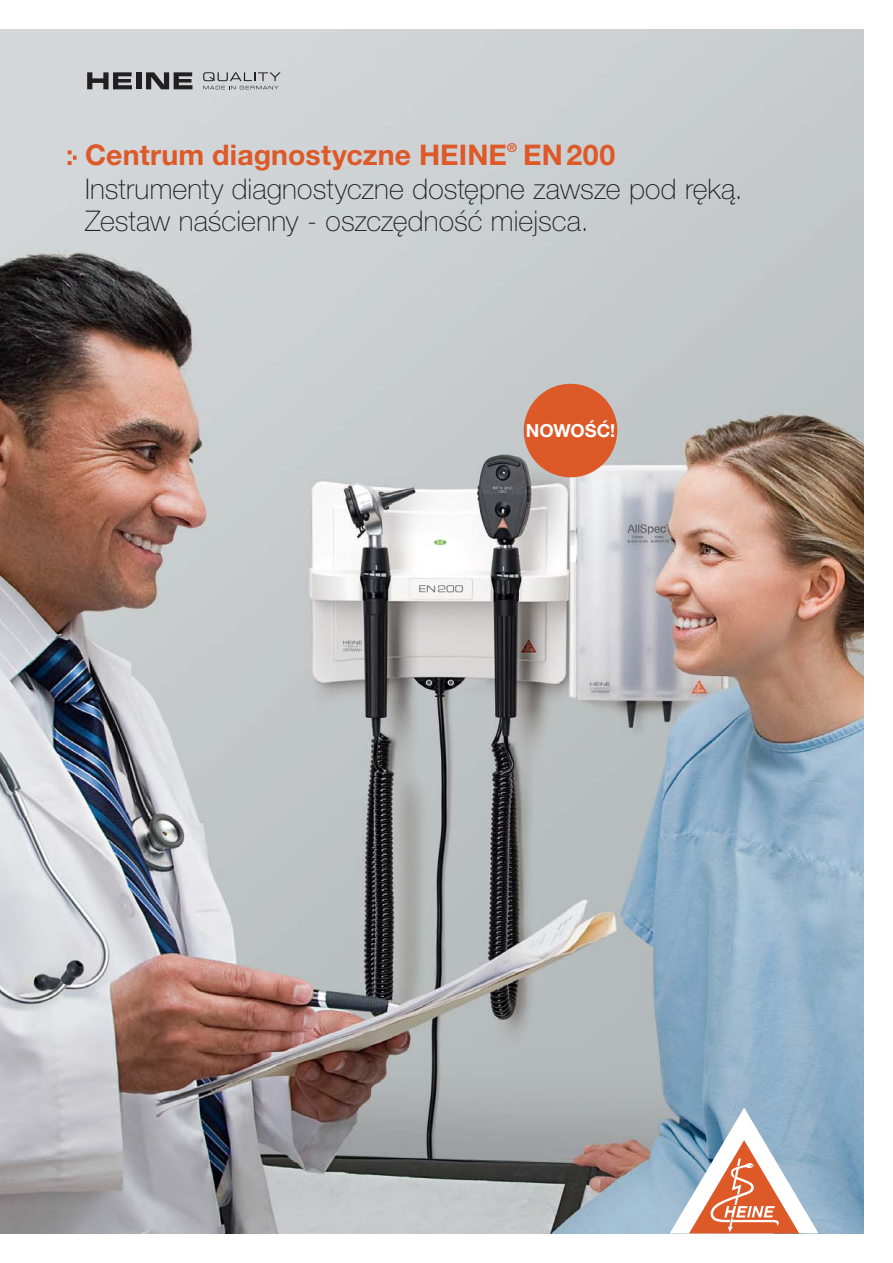
<style>
.page{position:relative;width:893px;height:1263px;background:#fff}
.page>*{position:absolute;margin:0;border:0;box-sizing:border-box;transform-origin:0 0}
.t1{font:100 28.5px/31.5px "Helvetica Neue LT Pro";letter-spacing:.005em;color:#231f20}
.t2{font:700 28.5px "Helvetica Neue LT Pro";letter-spacing:.005em;color:#dd5928}
.t3{font:700 18px "Helvetica Neue LT Pro";color:#fff}
.t4{font:700 12.3px "Helvetica Neue LT Pro";color:#dd5928}
</style>
<div class="page">
<img style="left:0;top:30px;width:863px;height:1203px">
<svg style="left:87px;top:72px;width:45px;height:17px"></svg>
<div style="left:136px;top:72px;width:5px;height:17px;background:#231f20"></div>
<svg style="left:146px;top:72px;width:46px;height:17px"></svg>
<svg style="left:203px;top:72px;width:78px;height:17px"></svg>
<svg style="left:670px;top:1107px;width:149px;height:126px"></svg>
<div style="left:524px;top:384px;width:93px;height:93px;background:#dd5928;border-radius:50%"></div>
<svg style="left:68px;top:150px;width:9px;height:15px"></svg>
<p class="t2" style="left:85px;top:145px;width:423px">Centrum diagnostyczne HEINE</p>
<p class="t4" style="left:507px;top:143px;width:11px">®</p>
<p class="t2" style="left:523px;top:145px;width:94px">EN 200</p>
<p class="t1" style="left:85px;top:177px;width:659px">Instrumenty diagnostyczne dostępne zawsze pod ręką.<br>Zestaw naścienny - oszczędność miejsca.</p>
<p class="t3" style="left:526px;top:424px;width:91px">NOWOŚĆ!</p>
</div>
